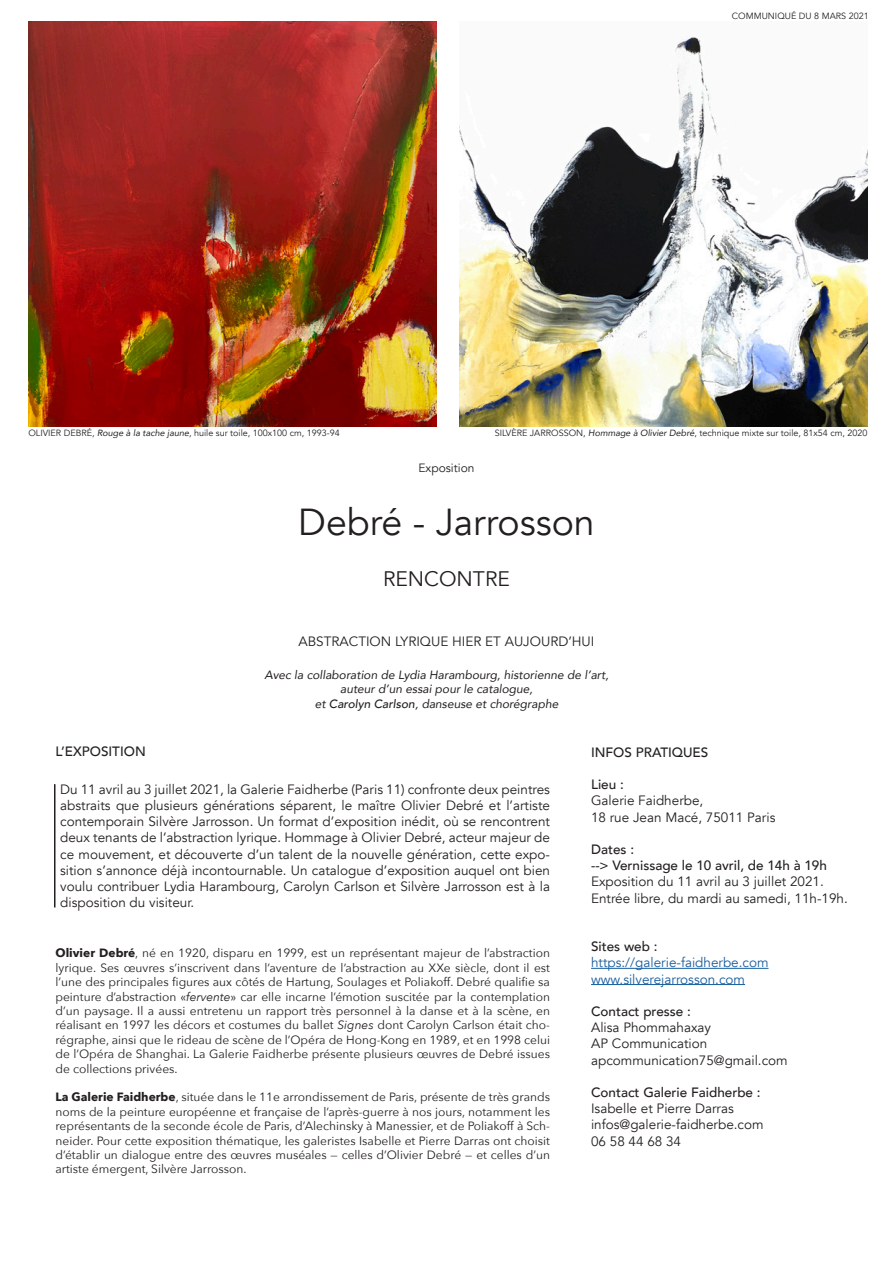
<style>
.page{position:relative;width:893px;height:1263px;background:#fff}
.page>*{position:absolute;margin:0;border:0;box-sizing:border-box;transform-origin:0 0}
.t1{font:37.5px "Avenir";color:#231f20}
.t2{font:21px "Avenir";color:#231f20}
.t3{font:13.5px/16.2px "Avenir";color:#231f20}
.t4{font:500 13.5px/16.2px "Avenir";color:#231f20}
.t5{font:13.5px/16.2px "Avenir";color:#175d9e}
.t6{font:12px/14.4px "Avenir Next";color:#231f20;text-align:justify}
.t7{font:italic 12px/14.4px "Avenir";color:#231f20;text-align:center}
.t8{font:12px "Avenir";color:#231f20}
.t9{font:9px "Avenir";color:#231f20}
.s1{font-style:italic}
.s2{font-weight:500}
.s3{font-weight:700}
</style>
<div class="page">
<hr style="left:591px;top:968px;width:177px;height:1px;background:#175d9e">
<hr style="left:591px;top:984px;width:154px;height:1px;background:#175d9e">
<hr style="left:54px;top:784px;width:2px;height:123px;background:#231f20">
<img style="left:459px;top:37px;width:408px;height:390px">
<img style="left:28px;top:22px;width:409px;height:405px">
<p class="t9" style="left:732px;top:10px;width:138px">COMMUNIQUÉ DU 8 MARS 2021</p>
<p class="t9" style="left:28px;top:427px;width:313px">OLIVIER DEBRÉ, <span class="s1">Rouge à la tache jaune</span>, huile sur toile, 100x100 cm, 1993-94</p>
<p class="t9" style="left:495px;top:427px;width:374px">SILVÈRE JARROSSON, <span class="s1">Hommage à Olivier Debré</span>, technique mixte sur toile, 81x54 cm, 2020</p>
<p class="t8" style="left:418px;top:461px;width:57px">Exposition</p>
<h1 class="t1" style="left:298px;top:500px;width:298px">Debré - Jarrosson</h1>
<h2 class="t2" style="left:383px;top:566px;width:128px">RENCONTRE</h2>
<p class="t3" style="left:299px;top:634px;width:297px">ABSTRACTION LYRIQUE HIER ET AUJOURD’HUI</p>
<p class="t7" style="left:264px;top:667px;width:346px">Avec la collaboration de Lydia Harambourg, historienne de l’art, auteur d’un essai pour le catalogue,<br>et <span class="s2">Carolyn Carlson</span>, danseuse et chorégraphe</p>
<p class="t4" style="left:56px;top:742px;width:92px">L’EXPOSITION</p>
<p class="t3" style="left:60px;top:781px;width:491px;text-align:justify">Du 11 avril au 3 juillet 2021, la Galerie Faidherbe (Paris 11) confronte deux peintres abstraits que plusieurs générations séparent, le maître Olivier Debré et l’artiste contemporain Silvère Jarrosson. Un format d’exposition inédit, où se rencontrent deux tenants de l’abstraction lyrique. Hommage à Olivier Debré, acteur majeur de ce mouvement, et découverte d’un talent de la nouvelle génération, cette expo&shy;sition s’annonce déjà incontournable. Un catalogue d’exposition auquel ont bien voulu contribuer Lydia Harambourg, Carolyn Carlson et Silvère Jarrosson est à la disposition du visiteur.</p>
<p class="t6" style="left:56px;top:945px;width:496px"><span class="s3">Olivier Debré</span>, né en 1920, disparu en 1999, est un représentant majeur de l’abstraction lyrique. Ses œuvres s’inscrivent dans l’aventure de l’abstraction au XXe siècle, dont il est l’une des principales figures aux côtés de Hartung, Soulages et Poliakoff. Debré qualifie sa peinture d’abstraction «<span class="s1">fervente</span>» car elle incarne l’émotion suscitée par la contemplation d’un paysage. Il a aussi entretenu un rapport très personnel à la danse et à la scène, en réalisant en 1997 les décors et costumes du ballet <span class="s1">Signes</span> dont Carolyn Carlson était cho&shy;régraphe, ainsi que le rideau de scène de l’Opéra de Hong-Kong en 1989, et en 1998 celui de l’Opéra de Shanghai. La Galerie Faidherbe présente plusieurs œuvres de Debré issues de collections privées.</p>
<p class="t6" style="left:56px;top:1089px;width:496px"><span class="s3">La Galerie Faidherbe</span>, située dans le 11e arrondissement de Paris, présente de très grands noms de la peinture européenne et française de l’après-guerre à nos jours, notamment les représentants de la seconde école de Paris, d’Alechinsky à Manessier, et de Poliakoff à Sch&shy;neider. Pour cette exposition thématique, les galeristes Isabelle et Pierre Darras ont choisit d’établir un dialogue entre des œuvres muséales — celles d’Olivier Debré — et celles d’un artiste émergent, Silvère Jarrosson.</p>
<p class="t4" style="left:591px;top:743px;width:119px">INFOS PRATIQUES</p>
<p class="t4" style="left:591px;top:775px;width:34px">Lieu :</p>
<p class="t3" style="left:591px;top:793px;width:186px">Galerie Faidherbe,<br>18 rue Jean Macé, 75011 Paris</p>
<p class="t4" style="left:591px;top:840px;width:237px">Dates :<br>--&gt; Vernissage le 10 avril, de 14h à 19h</p>
<p class="t3" style="left:591px;top:874px;width:258px">Exposition du 11 avril au 3 juillet 2021.<br>Entrée libre, du mardi au samedi, 11h-19h.</p>
<p class="t4" style="left:591px;top:937px;width:68px">Sites web :</p>
<p class="t5" style="left:591px;top:955px;width:179px">https://galerie-faidherbe.com www.silverejarrosson.com</p>
<p class="t4" style="left:591px;top:1002px;width:101px">Contact presse :</p>
<p class="t3" style="left:591px;top:1020px;width:198px">Alisa Phommahaxay<br>AP Communication apcommunication75@gmail.com</p>
<p class="t4" style="left:591px;top:1083px;width:171px">Contact Galerie Faidherbe :</p>
<p class="t3" style="left:591px;top:1101px;width:174px">Isabelle et Pierre Darras infos@galerie-faidherbe.com<br>06 58 44 68 34</p>
</div>
